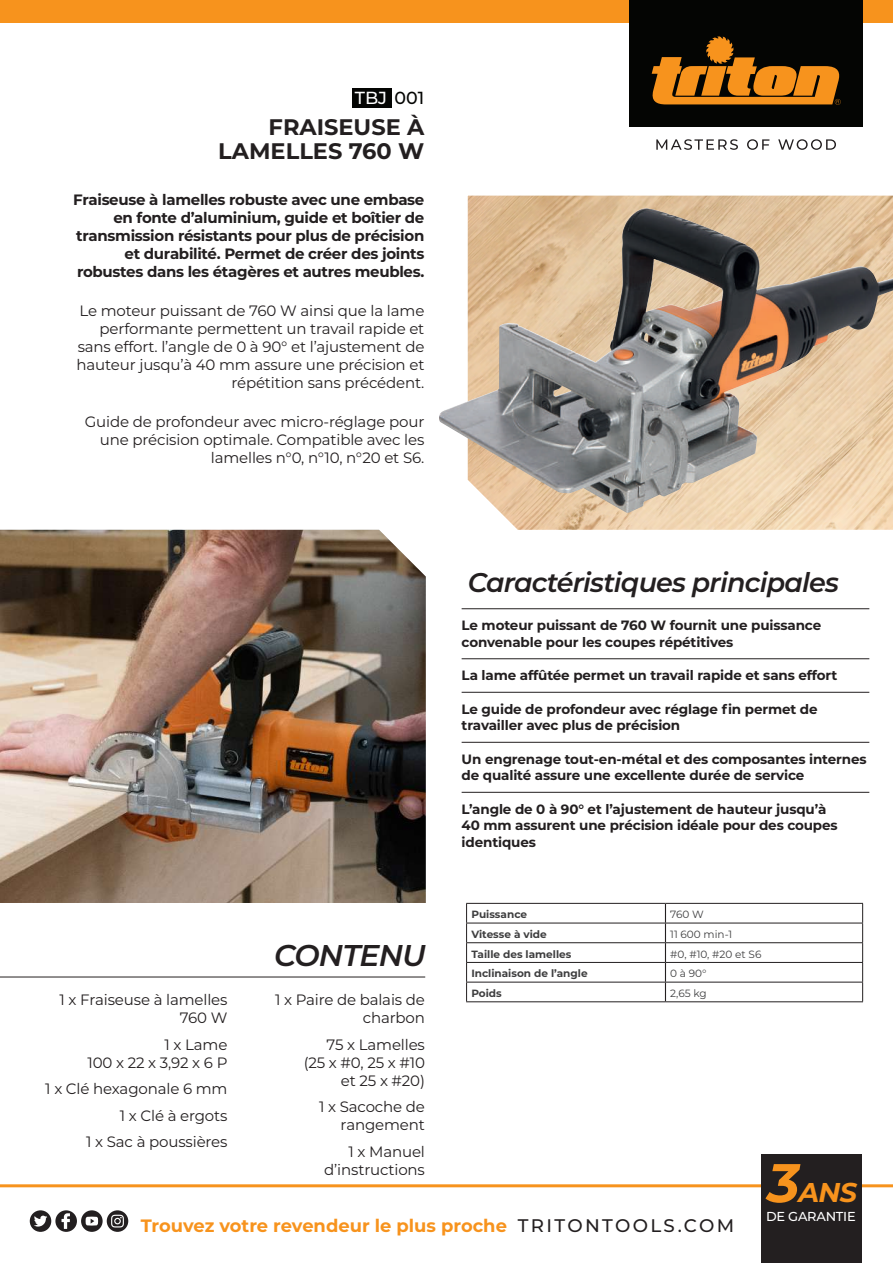
<style>
.page{position:relative;width:893px;height:1263px;background:#fff}
.page>*{position:absolute;margin:0;border:0;box-sizing:border-box;transform-origin:0 0}
.t1{font:italic 600 30px "Montserrat";letter-spacing:-.03em;color:#231f20}
.t2{font:italic 700 27.15px "Montserrat";color:#f7931d}
.t3{font:italic 600 27px "Montserrat";letter-spacing:-.03em;color:#231f20}
.t4{font:700 22.5px/24px "Montserrat";color:#231f20;text-align:right}
.t5{font:700 17.85px "Montserrat";color:#f7931d}
.t6{font:500 17.4px "Montserrat";color:#fff}
.t7{font:15px/18px "Montserrat";letter-spacing:-.01em;color:#231f20;text-align:right}
.t8{font:700 15px/18px "Montserrat";letter-spacing:-.02em;color:#231f20;text-align:right}
.t9{font:700 13.5px/16.5px "Montserrat";letter-spacing:-.01em;color:#231f20}
.t10{font:500 12.9px "Montserrat";letter-spacing:-.02em;color:#fff}
.t11{font:700 10.5px "Montserrat";color:#3e3e3f}
.t12{font:10.5px "Montserrat";color:#3e3e3f}
.s1{color:#040503}
.s2{font-size:54.45px}
.s3{font-weight:500;font-size:18.3px;color:#231f20}
</style>
<div class="page">
<img style="left:468px;top:196px;width:425px;height:334px">
<div style="left:0;top:0;width:893px;height:23px;background:#f7931d"></div>
<hr style="left:0;top:1184px;width:893px;height:3px;background:#f7931d">
<svg style="left:30px;top:1210px;width:98px;height:22px"></svg>
<div style="left:629px;top:0;width:234px;height:126px;background:#040503"></div>
<svg style="left:651px;top:36px;width:190px;height:69px"></svg>
<svg style="left:656px;top:139px;width:82px;height:11px"></svg>
<svg style="left:747px;top:139px;width:22px;height:11px"></svg>
<svg style="left:778px;top:139px;width:58px;height:11px"></svg>
<div style="left:761px;top:1155px;width:101px;height:108px;background:#231f20"></div>
<hr style="left:0;top:977px;width:425px;height:1px;background:#231f20">
<hr style="left:462px;top:608px;width:407px;height:1px;background:#231f20">
<hr style="left:462px;top:658px;width:407px;height:1px;background:#231f20">
<hr style="left:462px;top:692px;width:407px;height:1px;background:#231f20">
<hr style="left:462px;top:742px;width:407px;height:1px;background:#231f20">
<hr style="left:462px;top:792px;width:407px;height:1px;background:#231f20">
<img style="left:0;top:530px;width:426px;height:373px">
<img style="left:439px;top:208px;width:454px;height:305px">
<div style="left:352px;top:88px;width:39px;height:20px;background:#040503"></div>
<svg style="left:466px;top:903px;width:397px;height:98px"></svg>
<hr style="left:466px;top:1001px;width:199px;height:1px;background:#231f20">
<hr style="left:665px;top:1001px;width:198px;height:1px;background:#231f20">
<p class="t6" style="left:355px;top:86px;width:71px">TBJ <span class="s1">001</span></p>
<h3 class="t4" style="left:218px;top:114px;width:208px">FRAISEUSE À<br>LAMELLES 760 W</h3>
<p class="t8" style="left:73px;top:190px;width:353px">Fraiseuse à lamelles robuste avec une embase en fonte d’aluminium, guide et boîtier de transmission résistants pour plus de précision et durabilité. Permet de créer des joints robustes dans les étagères et autres meubles.</p>
<p class="t7" style="left:77px;top:301px;width:349px">Le moteur puissant de 760 W ainsi que la lame performante permettent un travail rapide et sans effort. l’angle de 0 à 90° et l’ajustement de hauteur jusqu’à 40 mm assure une précision et répétition sans précédent.</p>
<p class="t7" style="left:85px;top:412px;width:341px">Guide de profondeur avec micro-réglage pour une précision optimale. Compatible avec les lamelles n°0, n°10, n°20 et S6.</p>
<h3 class="t3" style="left:468px;top:563px;width:373px">Caractéristiques principales</h3>
<p class="t9" style="left:462px;top:617px;width:361px">Le moteur puissant de 760 W fournit une puissance convenable pour les coupes répétitives</p>
<p class="t9" style="left:462px;top:667px;width:377px">La lame affûtée permet un travail rapide et sans effort</p>
<p class="t9" style="left:462px;top:700px;width:357px">Le guide de profondeur avec réglage fin permet de travailler avec plus de précision</p>
<p class="t9" style="left:462px;top:750px;width:406px">Un engrenage tout-en-métal et des composantes internes de qualité assure une excellente durée de service</p>
<p class="t9" style="left:462px;top:800px;width:378px">L’angle de 0 à 90° et l’ajustement de hauteur jusqu’à<br>40 mm assurent une précision idéale pour des coupes identiques</p>
<p class="t11" style="left:471px;top:907px;width:57px">Puissance</p>
<p class="t12" style="left:670px;top:907px;width:35px">760 W</p>
<p class="t11" style="left:471px;top:927px;width:77px">Vitesse à vide</p>
<p class="t12" style="left:670px;top:927px;width:64px">11 600 min-1</p>
<p class="t11" style="left:471px;top:946px;width:102px">Taille des lamelles</p>
<p class="t12" style="left:670px;top:947px;width:93px">#0, #10, #20 et S6</p>
<p class="t11" style="left:471px;top:966px;width:118px">Inclinaison de l’angle</p>
<p class="t12" style="left:670px;top:966px;width:38px">0 à 90°</p>
<p class="t11" style="left:471px;top:986px;width:32px">Poids</p>
<p class="t12" style="left:670px;top:986px;width:38px">2,65 kg</p>
<h1 class="t1" style="left:274px;top:934px;width:153px">CONTENU</h1>
<p class="t7" style="left:60px;top:990px;width:169px">1 x Fraiseuse à lamelles<br>760 W</p>
<p class="t7" style="left:87px;top:1035px;width:142px">1 x Lame<br>100 x 22 x 3,92 x 6 P</p>
<p class="t7" style="left:45px;top:1075px;width:184px;line-height:26.5px">1 x Clé hexagonale 6 mm<br>1 x Clé à ergots<br>1 x Sac à poussières</p>
<p class="t7" style="left:275px;top:990px;width:151px">1 x Paire de balais de charbon</p>
<p class="t7" style="left:304px;top:1035px;width:123px">75 x Lamelles (25 x #0, 25 x #10 et 25 x #20)</p>
<p class="t7" style="left:319px;top:1097px;width:107px">1 x Sacoche de rangement</p>
<p class="t7" style="left:324px;top:1142px;width:102px">1 x Manuel d’instructions</p>
<h2 class="t2" style="left:767px;top:1173px;width:91px"><span class="s2">3</span>ANS</h2>
<p class="t10" style="left:766px;top:1208px;width:91px">DE GARANTIE</p>
<p class="t5" style="left:141px;top:1213px;width:595px">Trouvez votre revendeur le plus proche <span class="s3">TRITONTOOLS.COM</span></p>
</div>
